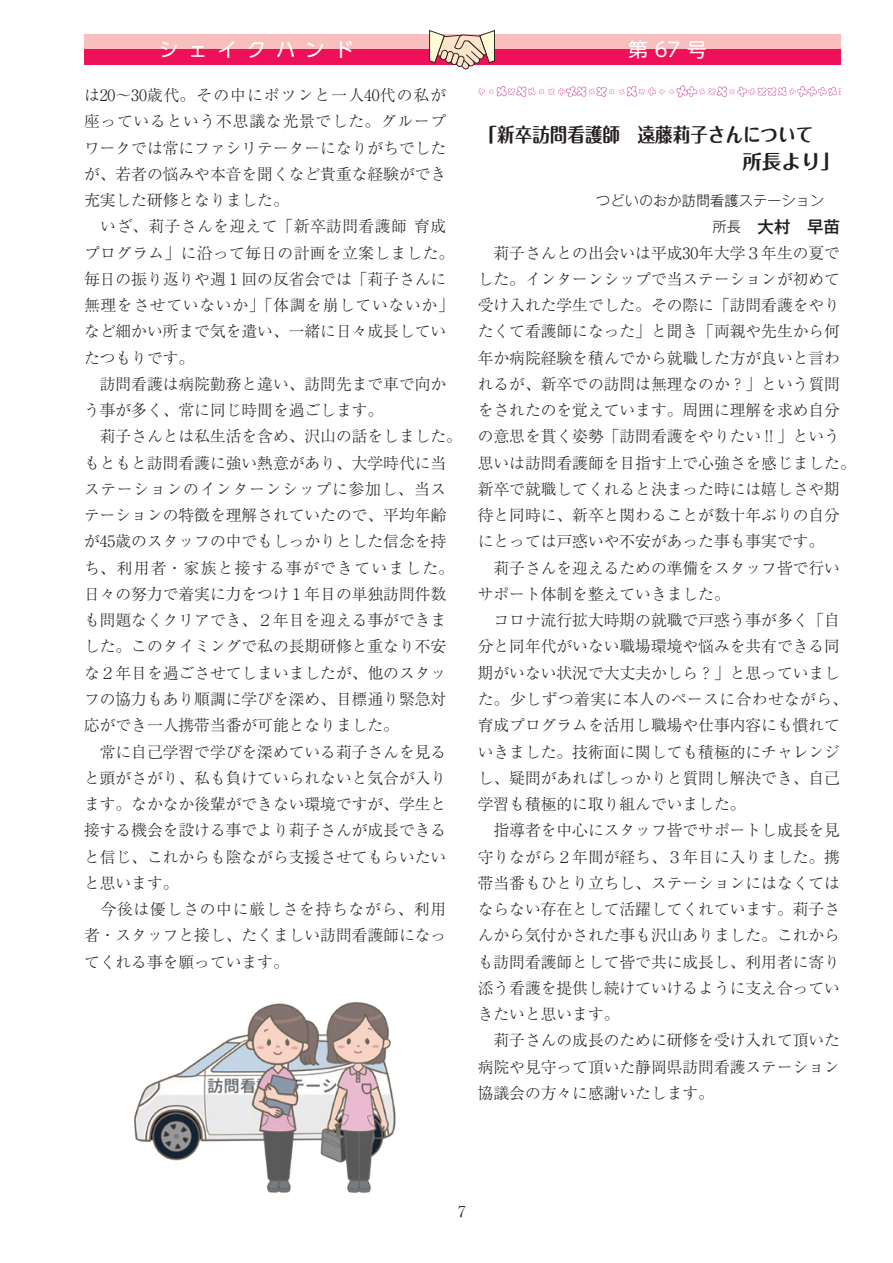
<style>
.page{position:relative;width:893px;height:1263px;background:#fff}
.page>*{position:absolute;margin:0;border:0;box-sizing:border-box;transform-origin:0 0}
.新卒ナース_見出し{font:700 19.5px/27px "Maru Fo Pro";color:#231f20}
.t1{font:19.5px "UD Shin Go Pr 6 N";letter-spacing:.5em;color:#fff}
.氏名{font:500 16.5px "Gothic MB101 Pr 6";color:#231f20}
.基本-本文{font:300 15.75px/26.2px "Ryumin Pr 6 N";color:#231f20;text-align:justify}
.基本-本文-2{font:300 15.75px/26.2px "Ryumin Pr 6 N";letter-spacing:.025em;color:#231f20}
.t2{font:300 15px "Ryumin Pr 6 N";color:#231f20}
.事業所{font:300 14.25px "Gothic MB101 Pr 6";color:#231f20}
.s1{font-weight:300;font-size:14.25px}
</style>
<div class="page">
<svg style="left:478px;top:85px;width:362px;height:13px"></svg>
<img style="left:134px;top:1002px;width:262px;height:191px">
<div style="left:84px;top:35px;width:756px;height:15px;background:#f9bebe"></div>
<div style="left:84px;top:50px;width:756px;height:15px;background:#ee1059"></div>
<svg style="left:429px;top:30px;width:66px;height:39px"></svg>
<p class="t1" style="left:159px;top:34px;width:196px">シェイクハンド</p>
<p class="t1" style="left:628px;top:34px;width:79px">第67号</p>
<p class="基本-本文" style="left:84px;top:81px;width:364px">は20～30歳代。その中にポツンと一人40代の私が座っているという不思議な光景でした。グループワークでは常にファシリテーターになりがちでしたが、若者の悩みや本音を聞くなど貴重な経験ができ充実した研修となりました。</p>
<p class="基本-本文-2" style="left:84px;top:212px;width:372px">　いざ、莉子さんを迎えて「新卒訪問看護師 育成プログラム」に沿って毎日の計画を立案しました。毎日の振り返りや週１回の反省会では「莉子さんに無理をさせていないか」「体調を崩していないか」など細かい所まで気を遣い、一緒に日々成長していたつもりです。</p>
<p class="基本-本文" style="left:84px;top:370px;width:364px">　訪問看護は病院勤務と違い、訪問先まで車で向かう事が多く、常に同じ時間を過ごします。</p>
<p class="基本-本文" style="left:84px;top:422px;width:380px;text-align:left">　莉子さんとは私生活を含め、沢山の話をしました。もともと訪問看護に強い熱意があり、大学時代に当ステーションのインターンシップに参加し、当ステーションの特徴を理解されていたので、平均年齢が45歳のスタッフの中でもしっかりとした信念を持ち、利用者・家族と接する事ができていました。日々の努力で着実に力をつけ１年目の単独訪問件数も問題なくクリアでき、２年目を迎える事ができました。このタイミングで私の長期研修と重なり不安な２年目を過ごさせてしまいましたが、他のスタッフの協力もあり順調に学びを深め、目標通り緊急対応ができ一人携帯当番が可能となりました。</p>
<p class="基本-本文" style="left:84px;top:737px;width:364px">　常に自己学習で学びを深めている莉子さんを見ると頭がさがり、私も負けていられないと気合が入ります。なかなか後輩ができない環境ですが、学生と接する機会を設ける事でより莉子さんが成長できると信じ、これからも陰ながら支援させてもらいたいと思います。</p>
<p class="基本-本文" style="left:84px;top:895px;width:364px">　今後は優しさの中に厳しさを持ちながら、利用者・スタッフと接し、たくましい訪問看護師になってくれる事を願っています。</p>
<p class="新卒ナース_見出し" style="left:742px;top:119px;width:99px;text-indent:-265px">「新卒訪問看護師　遠藤莉子さんについて<br>所長より」</p>
<p class="事業所" style="left:596px;top:188px;width:230px">つどいのおか訪問看護ステーション</p>
<p class="氏名" style="left:712px;top:213px;width:129px"><span class="s1">所長</span>　大村　早苗</p>
<p class="基本-本文" style="left:478px;top:239px;width:380px;text-align:left">　莉子さんとの出会いは平成30年大学３年生の夏でした。インターンシップで当ステーションが初めて受け入れた学生でした。その際に「訪問看護をやりたくて看護師になった」と聞き「両親や先生から何年か病院経験を積んでから就職した方が良いと言われるが、新卒での訪問は無理なのか？」という質問をされたのを覚えています。周囲に理解を求め自分の意思を貫く姿勢「訪問看護をやりたい‼」という思いは訪問看護師を目指す上で心強さを感じました。新卒で就職してくれると決まった時には嬉しさや期待と同時に、新卒と関わることが数十年ぶりの自分にとっては戸惑いや不安があった事も事実です。</p>
<p class="基本-本文" style="left:478px;top:554px;width:364px">　莉子さんを迎えるための準備をスタッフ皆で行いサポート体制を整えていきました。</p>
<p class="基本-本文" style="left:478px;top:606px;width:372px;text-align:left">　コロナ流行拡大時期の就職で戸惑う事が多く「自分と同年代がいない職場環境や悩みを共有できる同期がいない状況で大丈夫かしら？」と思っていました。少しずつ着実に本人のペースに合わせながら、育成プログラムを活用し職場や仕事内容にも慣れていきました。技術面に関しても積極的にチャレンジし、疑問があればしっかりと質問し解決でき、自己学習も積極的に取り組んでいました。</p>
<p class="基本-本文" style="left:478px;top:816px;width:364px">　指導者を中心にスタッフ皆でサポートし成長を見守りながら２年間が経ち、３年目に入りました。携帯当番もひとり立ちし、ステーションにはなくてはならない存在として活躍してくれています。莉子さんから気付かされた事も沢山ありました。これからも訪問看護師として皆で共に成長し、利用者に寄り添う看護を提供し続けていけるように支え合っていきたいと思います。</p>
<p class="基本-本文" style="left:478px;top:1026px;width:364px">　莉子さんの成長のために研修を受け入れて頂いた病院や見守って頂いた静岡県訪問看護ステーション協議会の方々に感謝いたします。</p>
<p class="t2" style="left:458px;top:1200px;width:9px">7</p>
</div>
